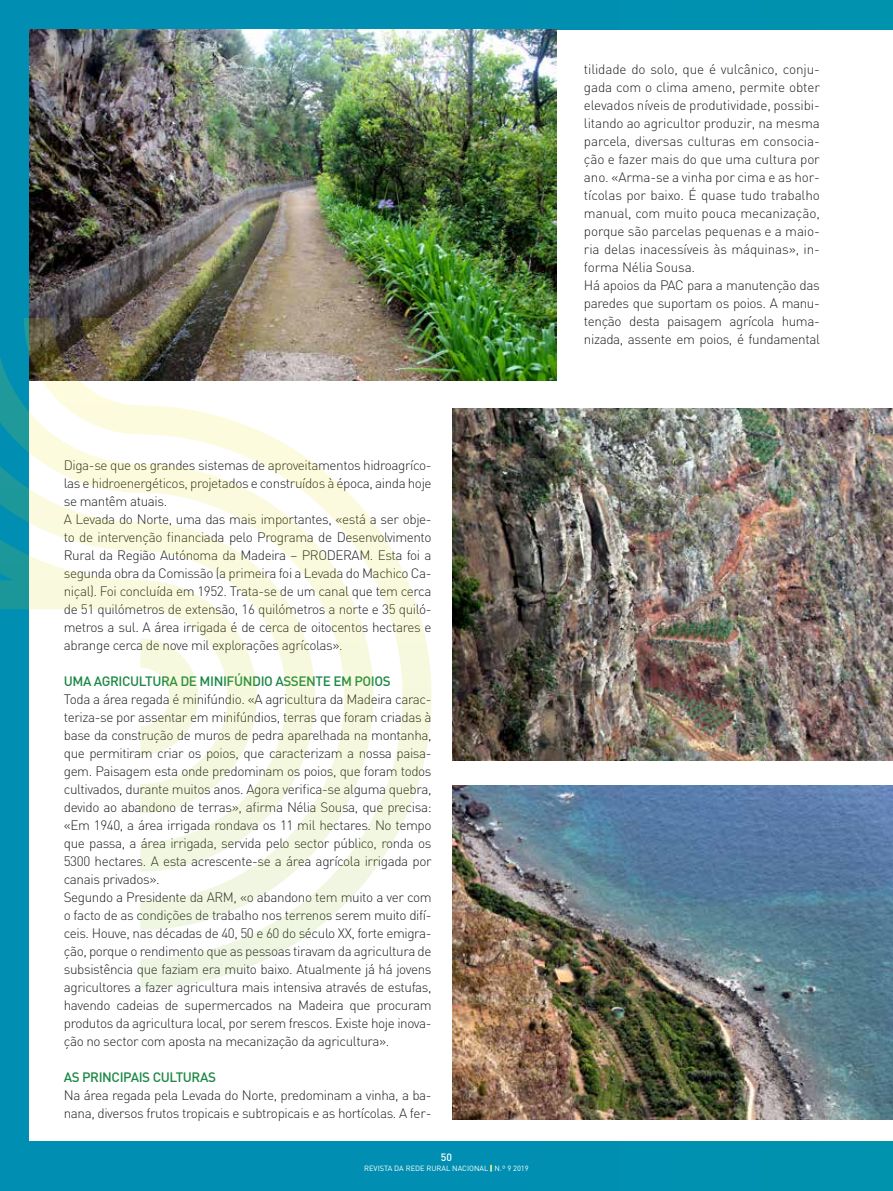
<style>
.page{position:relative;width:893px;height:1191px;background:#008fb2}
.page>*{position:absolute;margin:0;border:0;box-sizing:border-box;transform-origin:0 0}
.t1{font:300 13.5px/18px "DIN";letter-spacing:-.03em;color:#212121}
.t2{font:300 13.5px/18px "DIN";letter-spacing:-.01em;color:#212121}
.t3{font:500 13.5px "DIN";letter-spacing:-.03em;color:#1c8845}
.t4{font:500 10.5px "DIN";color:#fff}
.t5{font:7.5px "DIN";color:#fff}
.s1{font-weight:900}
</style>
<div class="page">
<div style="left:30px;top:30px;width:863px;height:1110px;background:#fff"></div>
<img style="left:30px;top:30px;width:526px;height:351px">
<img style="left:453px;top:408px;width:440px;height:352px">
<img style="left:453px;top:786px;width:440px;height:333px">
<svg style="left:0;top:318px;width:432px;height:670px"></svg>
<p class="t1" style="left:64px;top:456px;width:369px">Diga-se que os grandes sistemas de aproveitamentos hidroagríco&shy;las e hidroenergéticos, projetados e construídos à época, ainda hoje se mantêm atuais.<br>A Levada do Norte, uma das mais importantes, «está a ser obje&shy;to de intervenção financiada pelo Programa de Desenvolvimento Rural da Região Autónoma da Madeira – PRODERAM. Esta foi a segunda obra da Comissão (a primeira foi a Levada do Machico Ca&shy;niçal). Foi concluída em 1952. Trata-se de um canal que tem cerca de 51 quilómetros de extensão, 16 quilómetros a norte e 35 quiló&shy;metros a sul. A área irrigada é de cerca de oitocentos hectares e abrange cerca de nove mil explorações agrícolas».</p>
<p class="t3" style="left:64px;top:672px;width:328px">UMA AGRICULTURA DE MINIFÚNDIO ASSENTE EM POIOS</p>
<p class="t1" style="left:64px;top:690px;width:369px">Toda a área regada é minifúndio. «A agricultura da Madeira carac&shy;teriza-se por assentar em minifúndios, terras que foram criadas à base da construção de muros de pedra aparelhada na montanha, que permitiram criar os poios, que caracterizam a nossa paisa&shy;gem. Paisagem esta onde predominam os poios, que foram todos cultivados, durante muitos anos. Agora verifica-se alguma quebra, devido ao abandono de terras», afirma Nélia Sousa, que precisa: «Em 1940, a área irrigada rondava os 11 mil hectares. No tempo que passa, a área irrigada, servida pelo sector público, ronda os 5300 hectares. A esta acrescente-se a área agrícola irrigada por canais privados».<br>Segundo a Presidente da ARM, «o abandono tem muito a ver com o facto de as condições de trabalho nos terrenos serem muito difí&shy;ceis. Houve, nas décadas de 40, 50 e 60 do século XX, forte emigra&shy;ção, porque o rendimento que as pessoas tiravam da agricultura de subsistência que faziam era muito baixo. Atualmente já há jovens agricultores a fazer agricultura mais intensiva através de estufas, havendo cadeias de supermercados na Madeira que procuram produtos da agricultura local, por serem frescos. Existe hoje inova&shy;ção no sector com aposta na mecanização da agricultura».</p>
<p class="t3" style="left:64px;top:1068px;width:154px">AS PRINCIPAIS CULTURAS</p>
<p class="t1" style="left:64px;top:1085px;width:369px">Na área regada pela Levada do Norte, predominam a vinha, a ba&shy;nana, diversos frutos tropicais e subtropicais e as hortícolas. A fer-</p>
<p class="t4" style="left:441px;top:1150px;width:13px">50</p>
<p class="t5" style="left:364px;top:1163px;width:166px">REVISTA DA REDE RURAL NACIONAL <span class="s1">|</span> N.º 9 2019</p>
<p class="t2" style="left:584px;top:60px;width:237px">tilidade do solo, que é vulcânico, conju&shy;gada com o clima ameno, permite obter elevados níveis de produtividade, possibi&shy;litando ao agricultor produzir, na mesma parcela, diversas culturas em consocia&shy;ção e fazer mais do que uma cultura por ano. «Arma-se a vinha por cima e as hor&shy;tícolas por baixo. É quase tudo trabalho manual, com muito pouca mecanização, porque são parcelas pequenas e a maio&shy;ria delas inacessíveis às máquinas», in&shy;forma Nélia Sousa.<br>Há apoios da PAC para a manutenção das paredes que suportam os poios. A manu&shy;tenção desta paisagem agrícola huma&shy;nizada, assente em poios, é fundamental</p>
</div>
